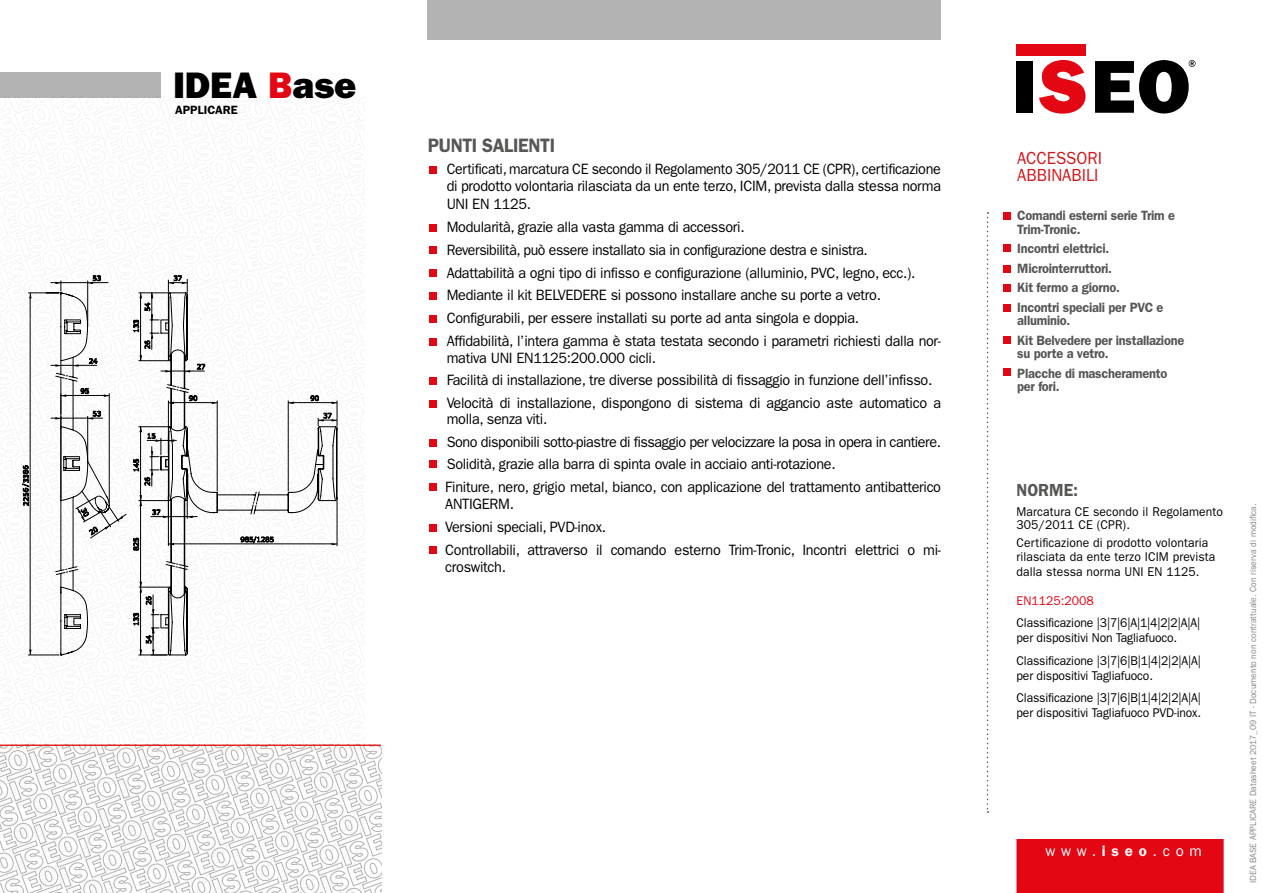
<style>
.page{position:relative;width:1263px;height:893px;background:#fff}
.page>*{position:absolute;margin:0;border:0;box-sizing:border-box;transform-origin:0 0}
.t1{font:37.05px "ITC Franklin Gothic Std Hvy";color:#000}
.t2{font:600 19.5px "ITC Franklin Gothic Std";letter-spacing:-.02em;color:#575756;scale:.94 1}
.t3{font:17.55px/17.5px "ITC Franklin Gothic Std";color:#cd171a;scale:.94 1}
.t4{font:600 17.55px "ITC Franklin Gothic Std";color:#575756;scale:.94 1}
.t5{font:15px/22.8px "ITC Franklin Gothic Std";letter-spacing:-.02em;color:#000;scale:.96 1}
.t6{font:15px/16.5px "ITC Franklin Gothic Std";letter-spacing:-.02em;color:#000;scale:.94 1}
.t7{font:15px "ITC Franklin Gothic Std";letter-spacing:.385em;color:#fff}
.t8{font:600 13.5px/19.5px "ITC Franklin Gothic Std";letter-spacing:-.02em;color:#575756;scale:.95 1}
.t9{font:12.75px/15px "ITC Franklin Gothic Std";letter-spacing:-.01em;color:#000;scale:.95 1}
.t10{font:12.75px/13.5px "ITC Franklin Gothic Std";letter-spacing:.01em;color:#000;scale:.95 1}
.t11{font:12.75px "ITC Franklin Gothic Std";color:#e30613;scale:.96 1}
.t12{font:600 12px "ITC Franklin Gothic Std";color:#000}
.t13{font:9px "ITC Franklin Gothic Std";color:#878787;scale:.95 1}
.s1{color:#e30613}
.s2{font-weight:600}
</style>
<div class="page">
<div style="left:0;top:72px;width:161px;height:26px;background:#b3b3b3"></div>
<div style="left:1016px;top:839px;width:208px;height:54px;background:#e30613"></div>
<div style="left:1016px;top:61px;width:16px;height:52px;background:#000"></div>
<svg style="left:1039px;top:60px;width:46px;height:54px"></svg>
<div style="left:1016px;top:44px;width:69px;height:12px;background:#e30613"></div>
<svg style="left:1095px;top:60px;width:100px;height:53px"></svg>
<svg style="left:0;top:96px;width:381px;height:797px"></svg>
<svg style="left:987px;top:212px;width:1px;height:601px"></svg>
<div style="left:427px;top:0;width:514px;height:40px;background:#b3b3b3"></div>
<div style="left:429px;top:166px;width:8px;height:8px;background:#e30613"></div>
<div style="left:429px;top:224px;width:8px;height:8px;background:#e30613"></div>
<div style="left:429px;top:246px;width:8px;height:8px;background:#e30613"></div>
<div style="left:429px;top:269px;width:8px;height:8px;background:#e30613"></div>
<div style="left:429px;top:292px;width:8px;height:8px;background:#e30613"></div>
<div style="left:429px;top:315px;width:8px;height:8px;background:#e30613"></div>
<div style="left:429px;top:338px;width:8px;height:8px;background:#e30613"></div>
<div style="left:429px;top:377px;width:8px;height:7px;background:#e30613"></div>
<div style="left:429px;top:400px;width:8px;height:8px;background:#e30613"></div>
<div style="left:429px;top:439px;width:8px;height:7px;background:#e30613"></div>
<div style="left:429px;top:460px;width:8px;height:8px;background:#e30613"></div>
<div style="left:429px;top:483px;width:8px;height:8px;background:#e30613"></div>
<div style="left:429px;top:524px;width:8px;height:8px;background:#e30613"></div>
<div style="left:429px;top:546px;width:8px;height:8px;background:#e30613"></div>
<div style="left:1003px;top:212px;width:8px;height:8px;background:#e30613"></div>
<div style="left:1003px;top:284px;width:8px;height:8px;background:#e30613"></div>
<div style="left:1003px;top:265px;width:8px;height:8px;background:#e30613"></div>
<div style="left:1003px;top:244px;width:8px;height:8px;background:#e30613"></div>
<div style="left:1003px;top:336px;width:8px;height:8px;background:#e30613"></div>
<div style="left:1003px;top:368px;width:8px;height:8px;background:#e30613"></div>
<div style="left:1003px;top:304px;width:8px;height:8px;background:#e30613"></div>
<h1 class="t1" style="left:173px;top:63px;width:185px">IDEA <span class="s1">B</span>ase</h1>
<p class="t12" style="left:175px;top:102px;width:64px">APPLICARE</p>
<h2 class="t2" style="left:428px;top:133px;width:137px">PUNTI SALIENTI</h2>
<p class="t6" style="left:447px;top:161px;width:527px">Certificati, marcatura CE secondo il Regolamento 305/2011 CE (CPR), certificazione di prodotto volontaria rilasciata da un ente terzo, ICIM, prevista dalla stessa norma</p>
<p class="t5" style="left:447px;top:193px;width:516px">UNI EN 1125.<br>Modularità, grazie alla vasta gamma di accessori.<br>Reversibilità, può essere installato sia in configurazione destra e sinistra.<br>Adattabilità a ogni tipo di infisso e configurazione (alluminio, PVC, legno, ecc.).<br>Mediante il kit BELVEDERE si possono installare anche su porte a vetro.<br>Configurabili, per essere installati su porte ad anta singola e doppia.<br>Affidabilità, l’intera gamma è stata testata secondo i parametri richiesti dalla nor-</p>
<p class="t5" style="left:447px;top:347px;width:516px">mativa UNI EN1125:200.000 cicli.<br>Facilità di installazione, tre diverse possibilità di fissaggio in funzione dell’infisso.<br>Velocità di installazione, dispongono di sistema di aggancio aste automatico a</p>
<p class="t5" style="left:445px;top:408px;width:518px">molla, senza viti.<br>Sono disponibili sotto-piastre di fissaggio per velocizzare la posa in opera in cantiere.<br>Solidità, grazie alla barra di spinta ovale in acciaio anti-rotazione.<br>Finiture, nero, grigio metal, bianco, con applicazione del trattamento antibatterico</p>
<p class="t5" style="left:445px;top:492px;width:518px">ANTIGERM.<br>Versioni speciali, PVD-inox.<br>Controllabili, attraverso il comando esterno Trim-Tronic, Incontri elettrici o mi-</p>
<p class="t5" style="left:445px;top:555px;width:65px">croswitch.</p>
<p class="t3" style="left:1017px;top:149px;width:92px">ACCESSORI<br>ABBINABILI</p>
<p class="t8" style="left:1017px;top:209px;width:168px;line-height:13.5px">Comandi esterni serie Trim e<br>Trim-Tronic.</p>
<p class="t8" style="left:1017px;top:239px;width:155px">Incontri elettrici.<br>Microinterruttori.<br>Kit fermo a giorno.<br>Incontri speciali per PVC e</p>
<p class="t8" style="left:1017px;top:311px;width:177px">alluminio.<br>Kit Belvedere per installazione</p>
<p class="t8" style="left:1017px;top:344px;width:159px">su porte a vetro.<br>Placche di mascheramento</p>
<p class="t8" style="left:1017px;top:377px;width:46px">per fori.</p>
<p class="t4" style="left:1016px;top:480px;width:67px">NORME:</p>
<p class="t10" style="left:1016px;top:505px;width:219px">Marcatura CE secondo il Regolamento<br>305/2011 CE (CPR).</p>
<p class="t10" style="left:1016px;top:536px;width:211px">Certificazione di prodotto volontaria rilasciata da ente terzo ICIM prevista</p>
<p class="t10" style="left:1016px;top:565px;width:194px">dalla stessa norma UNI EN 1125.</p>
<p class="t11" style="left:1016px;top:593px;width:82px">EN1125:2008</p>
<p class="t9" style="left:1016px;top:615px;width:195px">Classificazione |3|7|6|A|1|4|2|2|A|A| per dispositivi Non Tagliafuoco.</p>
<p class="t9" style="left:1016px;top:653px;width:196px">Classificazione |3|7|6|B|1|4|2|2|A|A| per dispositivi Tagliafuoco.</p>
<p class="t9" style="left:1016px;top:690px;width:196px">Classificazione |3|7|6|B|1|4|2|2|A|A| per dispositivi Tagliafuoco PVD-inox.</p>
<p class="t7" style="left:1046px;top:842px;width:158px">www.<span class="s2">iseo</span>.com</p>
<p class="t13" style="left:1248px;top:883px;width:401px;rotate:-90deg">IDEA BASE APPLICARE Datasheet 2017_09 IT - Documento non contrattuale. Con riserva di modifica.</p>
</div>
